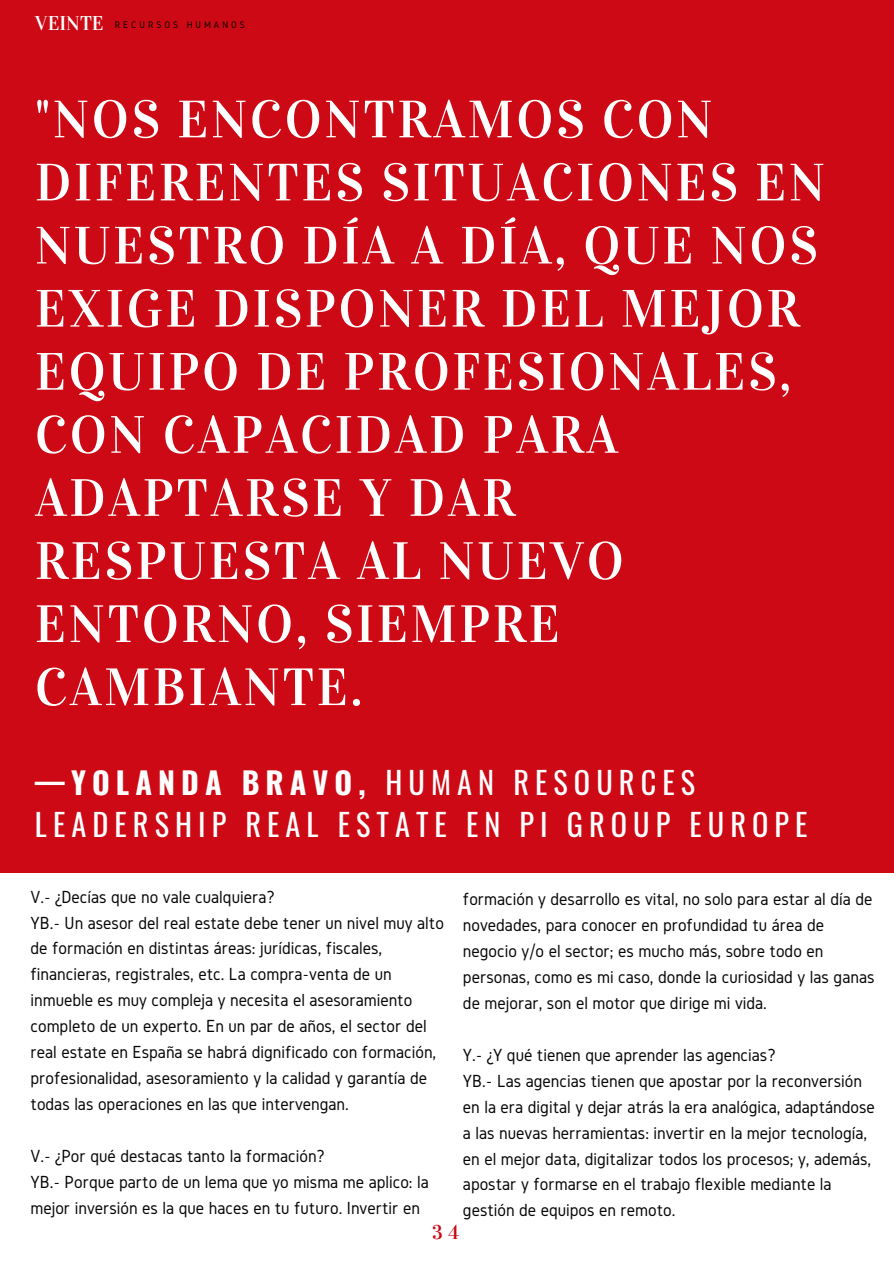
<style>
.page{position:relative;width:894px;height:1264px;background:#fff}
.page>*{position:absolute;margin:0;border:0;box-sizing:border-box;transform-origin:0 0}
.t1{font:52.5px/63px "Vidaloka";letter-spacing:.05em;color:#fff}
.t2{font:30.3px/41.7px "Oswald";letter-spacing:.2em;color:#fff}
.t3{font:19.8px "Vidaloka";color:#cc0914}
.t4{font:18.15px/26px "Gidole";color:#050505}
.t5{font:9.9px "Gidole";letter-spacing:.3em;color:#050505}
.s1{font-family:"Vidaloka";font-size:19.8px;color:#fff}
.s2{font-weight:700}
</style>
<div class="page">
<div style="left:0;top:0;width:893px;height:872px;background:#cc0914"></div>
<p class="t5" style="left:35px;top:19px;width:211px"><span class="s1">VEINTE</span> RECURSOS HUMANOS</p>
<h1 class="t1" style="left:35px;top:88px;width:791px">"NOS ENCONTRAMOS CON<br>DIFERENTES SITUACIONES EN<br>NUESTRO DÍA A DÍA, QUE NOS<br>EXIGE DISPONER DEL MEJOR<br>EQUIPO DE PROFESIONALES,<br>CON CAPACIDAD PARA<br>ADAPTARSE Y DAR<br>RESPUESTA AL NUEVO<br>ENTORNO, SIEMPRE<br>CAMBIANTE.</h1>
<h2 class="t2" style="left:35px;top:760px;width:773px"><span class="s2">—YOLANDA BRAVO,</span> HUMAN RESOURCES<br>LEADERSHIP REAL ESTATE EN PI GROUP EUROPE</h2>
<p class="t4" style="left:31px;top:883px;width:415px">V.- ¿Decías que no vale cualquiera?<br>YB.- Un asesor del real estate debe tener un nivel muy alto de formación en distintas áreas: jurídicas, fiscales, financieras, registrales, etc. La compra-venta de un inmueble es muy compleja y necesita el asesoramiento completo de un experto. En un par de años, el sector del real estate en España se habrá dignificado con formación, profesionalidad, asesoramiento y la calidad y garantía de todas las operaciones en las que intervengan.</p>
<p class="t4" style="left:31px;top:1142px;width:399px">V.- ¿Por qué destacas tanto la formación?<br>YB.- Porque parto de un lema que yo misma me aplico: la mejor inversión es la que haces en tu futuro. Invertir en</p>
<p class="t4" style="left:463px;top:886px;width:413px">formación y desarrollo es vital, no solo para estar al día de novedades, para conocer en profundidad tu área de negocio y/o el sector; es mucho más, sobre todo en personas, como es mi caso, donde la curiosidad y las ganas de mejorar, son el motor que dirige mi vida.</p>
<p class="t4" style="left:463px;top:1041px;width:413px">Y.- ¿Y qué tienen que aprender las agencias?<br>YB.- Las agencias tienen que apostar por la reconversión en la era digital y dejar atrás la era analógica, adaptándose a las nuevas herramientas: invertir en la mejor tecnología, en el mejor data, digitalizar todos los procesos; y, además, apostar y formarse en el trabajo flexible mediante la gestión de equipos en remoto.</p>
<p class="t3" style="left:432px;top:1220px;width:29px">3 4</p>
</div>
